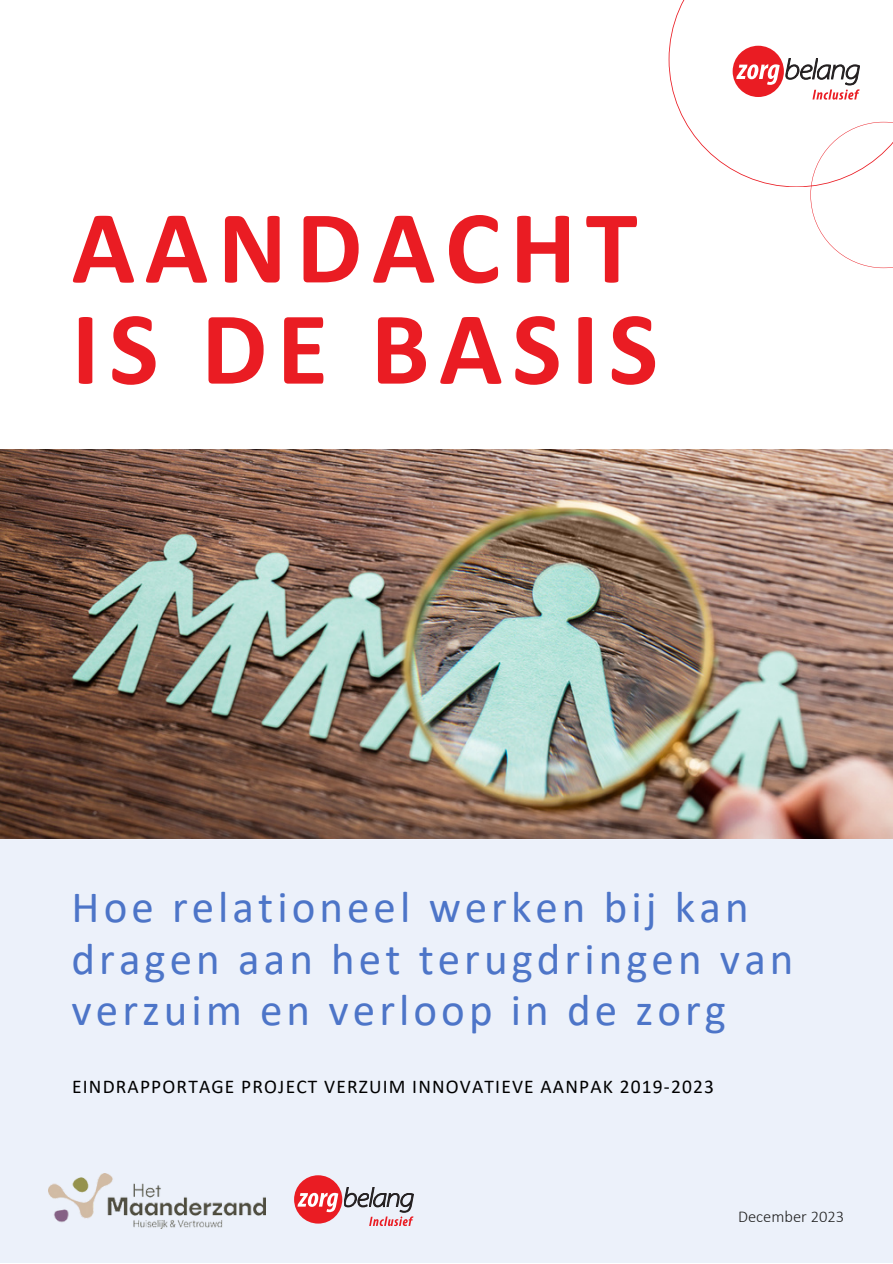
<style>
.page{position:relative;width:893px;height:1264px;background:#fff}
.page>*{position:absolute;margin:0;border:0;box-sizing:border-box;transform-origin:0 0}
.t1{font:700 104.85px "Calibri";letter-spacing:.09em;color:#ea1c23}
.t2{font:45px/51.8px "Calibri";letter-spacing:.09em;color:#4d75c8}
.t3{font:19.5px "Calibri";letter-spacing:.06em;color:#000}
.t4{font:300 16.5px "Calibri";color:#222}
</style>
<div class="page">
<div style="left:0;top:620px;width:892px;height:642px;background:#ecf1fa"></div>
<svg style="left:668px;top:0;width:224px;height:268px"></svg>
<div style="left:294px;top:1175px;width:48px;height:48px;background:#ea1c23;border-radius:50%"></div>
<svg style="left:297px;top:1192px;width:41px;height:20px"></svg>
<svg style="left:344px;top:1187px;width:69px;height:38px"></svg>
<img style="left:48px;top:1173px;width:217px;height:55px">
<img style="left:0;top:450px;width:892px;height:389px">
<p class="t1" style="left:72px;top:204px;width:567px">AANDACHT</p>
<p class="t1" style="left:72px;top:305px;width:588px">IS DE BASIS</p>
<p class="t2" style="left:72px;top:884px;width:723px">Hoe relationeel werken bij kan dragen aan het terugdringen van verzuim en verloop in de zorg</p>
<p class="t3" style="left:72px;top:1078px;width:643px">EINDRAPPORTAGE PROJECT VERZUIM INNOVATIEVE AANPAK 2019-2023</p>
<p class="t4" style="left:738px;top:1209px;width:108px">December 2023</p>
</div>
